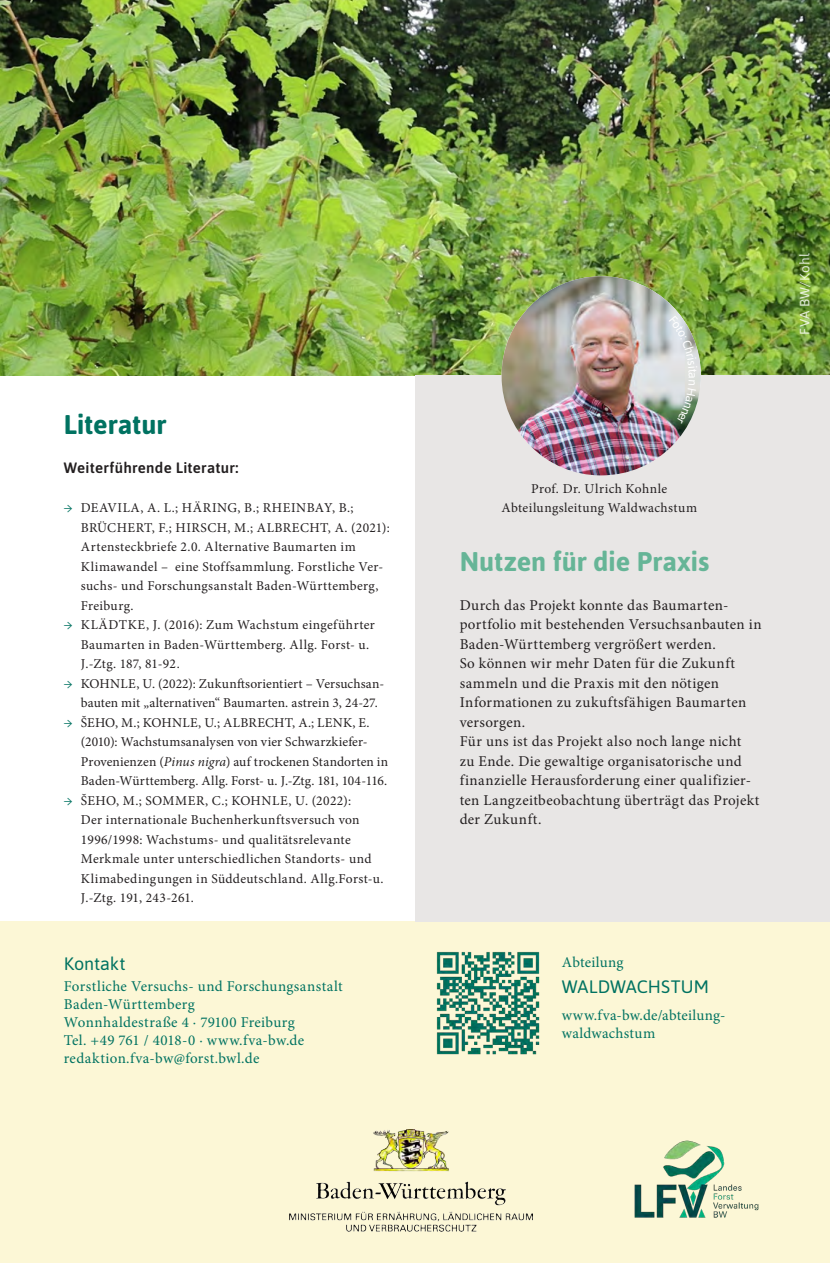
<style>
.page{position:relative;width:830px;height:1263px;background:#fff}
.page>*{position:absolute;margin:0;border:0;box-sizing:border-box;transform-origin:0 0}
.t1{font:700 27px "Asap";letter-spacing:.005em;color:#66b597}
.t2{font:700 27px "Asap";color:#007261}
.t3{font:18px "Asap";color:#007261}
.t4{font:15px/19.5px "Minion Pro";letter-spacing:.025em;color:#231f20}
.t5{font:15px/18px "Minion Pro";letter-spacing:.02em;color:#007261}
.t6{font:600 15px "Asap";letter-spacing:.02em;color:#231f20}
.t7{font:13.5px/19.5px "Minion Pro";letter-spacing:.025em;color:#231f20}
.t8{font:13.5px/19.5px "Minion Pro";letter-spacing:.005em;color:#231f20}
.t9{font:13.5px "Asap";letter-spacing:.025em;color:#fff}
.s1{color:#007261}
.s2{font-style:italic}
</style>
<div class="page">
<div style="left:0;top:922px;width:829px;height:341px;background:#fcf7d6"></div>
<img style="left:436px;top:952px;width:104px;height:103px">
<img style="left:0;top:0;width:829px;height:376px">
<div style="left:415px;top:376px;width:414px;height:546px;background:#e8e6e5"></div>
<img style="left:501px;top:276px;width:199px;height:199px;border-radius:100px">
<img style="left:634px;top:1140px;width:125px;height:78px">
<img style="left:289px;top:1129px;width:242px;height:102px">
<svg style="left:668px;top:315px;width:29px;height:109px"></svg>
<h2 class="t2" style="left:64px;top:407px;width:104px">Literatur</h2>
<h3 class="t6" style="left:64px;top:457px;width:176px">Weiterführende Literatur:</h3>
<p class="t7" style="left:81px;top:498px;width:310px;text-indent:-17px"><span class="s1">→</span> DEAVILA, A. L.; HÄRING, B.; RHEINBAY, B.; BRÜCHERT, F.; HIRSCH, M.; ALBRECHT, A. (2021):<br>Artensteckbriefe 2.0. Alternative Baumarten im Klimawandel – eine Stoffsammlung. Forstliche Ver&shy;suchs- und Forschungsanstalt Baden-Württemberg, Freiburg.</p>
<p class="t7" style="left:81px;top:615px;width:295px;text-indent:-17px"><span class="s1">→</span> KLÄDTKE, J. (2016): Zum Wachstum eingeführter<br>Baumarten in Baden-Württemberg. Allg. Forst- u.<br>J.-Ztg. 187, 81-92.</p>
<p class="t8" style="left:81px;top:674px;width:305px;text-indent:-17px"><span class="s1">→</span> KOHNLE, U. (2022): Zukunftsorientiert – Versuchsan&shy;bauten mit „alternativen“ Baumarten. astrein 3, 24-27.</p>
<p class="t8" style="left:81px;top:713px;width:309px;text-indent:-17px"><span class="s1">→</span> ŠEHO, M.; KOHNLE, U.; ALBRECHT, A.; LENK, E. (2010): Wachstumsanalysen von vier Schwarzkiefer-Provenienzen (<span class="s2">Pinus nigra</span>) auf trockenen Standorten in Baden-Württemberg. Allg. Forst- u. J.-Ztg. 181, 104-116.</p>
<p class="t7" style="left:81px;top:791px;width:304px;text-indent:-17px"><span class="s1">→</span> ŠEHO, M.; SOMMER, C.; KOHNLE, U. (2022):<br>Der internationale Buchenherkunftsversuch von 1996/1998: Wachstums- und qualitätsrelevante Merkmale unter unterschiedlichen Standorts- und Klimabedingungen in Süddeutschland. Allg.Forst-u.<br>J.-Ztg. 191, 243-261.</p>
<h3 class="t3" style="left:64px;top:952px;width:63px">Kontakt</h3>
<p class="t5" style="left:64px;top:977px;width:280px">Forstliche Versuchs- und Forschungsanstalt Baden-Württemberg<br>Wonnhaldestraße 4 · 79100 Freiburg<br>Tel. +49 761 / 4018-0 · www.fva-bw.de redaktion.fva-bw@forst.bwl.de</p>
<p class="t9" style="left:795px;top:335px;width:83px;rotate:-90deg">FVA BW/Kohl</p>
<p class="t7" style="left:501px;top:479px;width:197px;text-align:center">Prof. Dr. Ulrich Kohnle<br>Abteilungsleitung Waldwachstum</p>
<h2 class="t1" style="left:459px;top:543px;width:251px">Nutzen für die Praxis</h2>
<p class="t4" style="left:459px;top:595px;width:303px">Durch das Projekt konnte das Baumarten&shy;portfolio mit bestehenden Versuchsanbauten in Baden-Württemberg vergrößert werden.<br>So können wir mehr Daten für die Zukunft sammeln und die Praxis mit den nötigen Informationen zu zukuftsfähigen Baumarten versorgen.<br>Für uns ist das Projekt also noch lange nicht<br>zu Ende. Die gewaltige organisatorische und finanzielle Herausforderung einer qualifizier&shy;ten Langzeitbeobachtung überträgt das Projekt der Zukunft.</p>
<p class="t5" style="left:561px;top:953px;width:63px">Abteilung</p>
<h2 class="t3" style="left:561px;top:975px;width:149px">WALDWACHSTUM</h2>
<p class="t5" style="left:561px;top:1006px;width:165px">www.fva-bw.de/abteilung&shy;waldwachstum</p>
</div>
